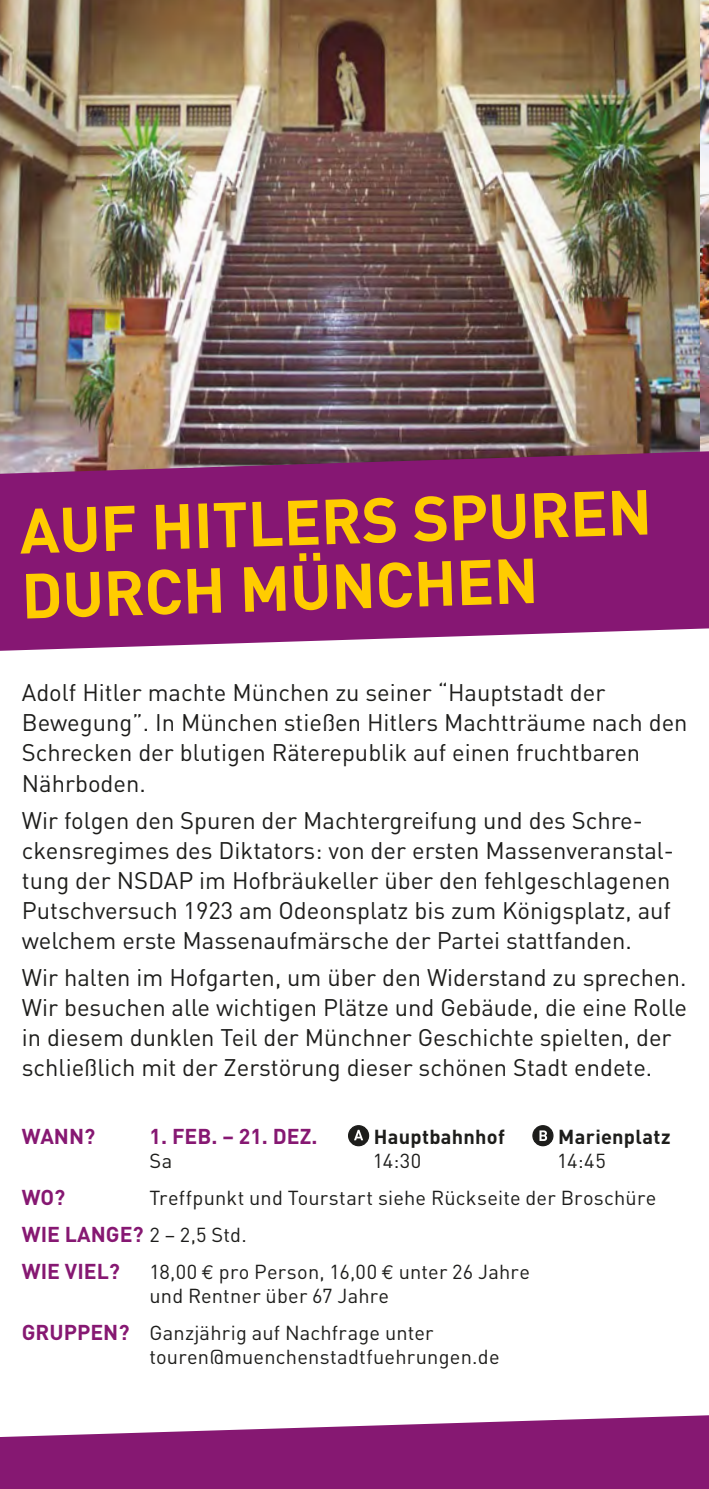
<style>
.page{position:relative;width:709px;height:1489px;background:#fff}
.page>*{position:absolute;margin:0;border:0;box-sizing:border-box;transform-origin:0 0}
.t1{font:700 62.5px/64.8px "DIN";color:#fc0}
.t2{font:23.75px/30px "DIN";color:#1d1d1b}
.t3{font:700 21.25px/37px "DIN";color:#861872}
.t4{font:20px/23.8px "DIN";letter-spacing:.01em;color:#1d1d1b}
.t5{font:700 20px "DIN";letter-spacing:.01em;color:#1d1d1b}
.s1{font-weight:400;font-size:20px;color:#1d1d1b}
.s2{font-family:"Euro Mono"}
.s3{font-weight:700;font-size:21.25px;color:#861872}
</style>
<div class="page">
<img style="left:0;top:0;width:701px;height:451px">
<svg style="left:0;top:1415px;width:709px;height:73px;background:#983b87"></svg>
<img style="left:701px;top:0;width:8px;height:451px">
<svg style="left:0;top:451px;width:709px;height:199px;background:#8b2779"></svg>
<div style="left:348px;top:1125px;width:20px;height:20px;background:#1d1d1b;border-radius:50%"></div>
<div style="left:348px;top:1125px;width:21px;height:21px;border:1px solid #1d1d1b;border-radius:50%"></div>
<svg style="left:354px;top:1129px;width:9px;height:11px"></svg>
<div style="left:533px;top:1125px;width:20px;height:20px;background:#1d1d1b;border-radius:50%"></div>
<div style="left:532px;top:1125px;width:21px;height:21px;border:1px solid #1d1d1b;border-radius:50%"></div>
<svg style="left:539px;top:1130px;width:8px;height:10px"></svg>
<h1 class="t1" style="left:18px;top:497px;width:634px;rotate:-2deg">AUF HITLERS SPUREN<br>DURCH MÜNCHEN</h1>
<p class="t2" style="left:22px;top:677px;width:667px">Adolf Hitler machte München zu seiner “Hauptstadt der Bewegung”. In München stießen Hitlers Machtträume nach den Schrecken der blutigen Räterepublik auf einen fruchtbaren Nährboden.</p>
<p class="t2" style="left:22px;top:804px;width:653px">Wir folgen den Spuren der Machtergreifung und des Schre&shy;ckensregimes des Diktators: von der ersten Massenveranstal&shy;tung der NSDAP im Hofbräukeller über den fehlgeschlagenen Putschversuch 1923 am Odeonsplatz bis zum Königsplatz, auf welchem erste Massenaufmärsche der Partei stattfanden.</p>
<p class="t2" style="left:22px;top:961px;width:667px">Wir halten im Hofgarten, um über den Widerstand zu sprechen.<br>Wir besuchen alle wichtigen Plätze und Gebäude, die eine Rolle in diesem dunklen Teil der Münchner Geschichte spielten, der schließlich mit der Zerstörung dieser schönen Stadt endete.</p>
<p class="t3" style="left:22px;top:1116px;width:75px">WANN?</p>
<p class="t3" style="left:149px;top:1116px;width:169px">1. FEB. – 21. DEZ.</p>
<p class="t5" style="left:374px;top:1123px;width:132px">Hauptbahnhof</p>
<p class="t5" style="left:558px;top:1123px;width:114px">Marienplatz</p>
<p class="t4" style="left:149px;top:1147px;width:24px">Sa</p>
<p class="t4" style="left:373px;top:1147px;width:50px">14:30</p>
<p class="t4" style="left:557px;top:1147px;width:50px">14:45</p>
<p class="t3" style="left:22px;top:1177px;width:45px">WO?</p>
<p class="t4" style="left:149px;top:1185px;width:508px">Treffpunkt und Tourstart siehe Rückseite der Broschüre</p>
<p class="t3" style="left:22px;top:1214px;width:226px">WIE LANGE? <span class="s1">2 – 2,5 Std.<br></span>WIE VIEL?</p>
<p class="t4" style="left:149px;top:1259px;width:382px">18,00 <span class="s2">€</span> pro Person, 16,00 <span class="s2">€</span> unter 26 Jahre und Rentner über 67 Jahre</p>
<p class="t4" style="left:149px;top:1320px;width:352px;text-indent:-128px"><span class="s3">GRUPPEN?</span> Ganzjährig auf Nachfrage unter touren@muenchenstadtfuehrungen.de</p>
</div>
